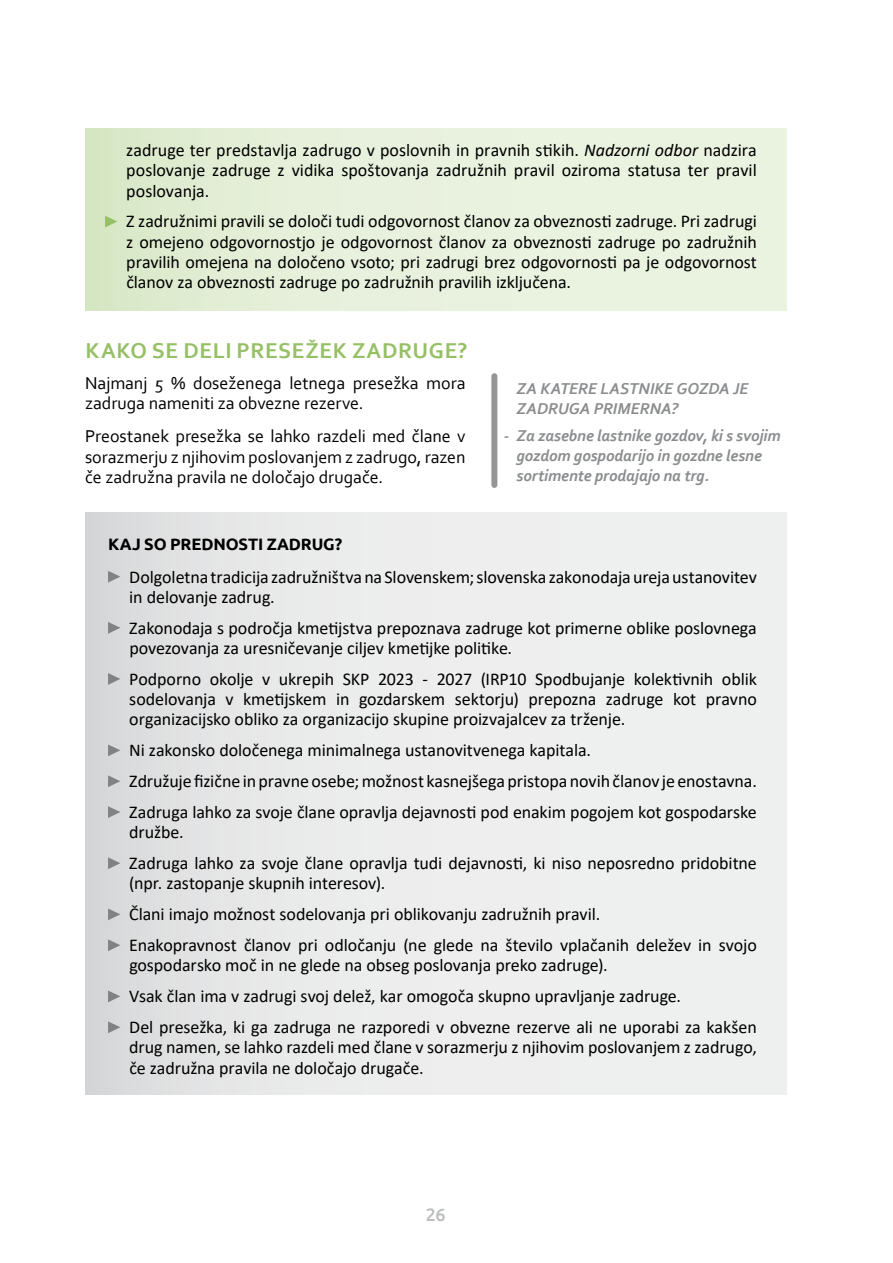
<style>
.page{position:relative;width:893px;height:1263px;background:#fff}
.page>*{position:absolute;margin:0;border:0;box-sizing:border-box;transform-origin:0 0}
.t1{font:700 22.5px "Corbel";letter-spacing:.025em;color:#96c065}
.t2{font:18px/20.2px "Calibri";letter-spacing:-.005em;color:#000}
.t3{font:18px/20.2px "Corbel";letter-spacing:-.005em;color:#000}
.t4{font:500 18px "Ubuntu";color:#bcbec0}
.t5{font:italic 700 16.5px/20.2px "Corbel";letter-spacing:-.005em;color:#8a8c8e}
.t6{font:700 16.5px "Ubuntu";letter-spacing:-.01em;color:#000}
.s1{font-style:italic}
</style>
<div class="page">
<div style="left:85px;top:128px;width:702px;height:182px;background:linear-gradient(to right,#deebcf,#eef4e6)"></div>
<svg style="left:105px;top:216px;width:12px;height:11px"></svg>
<div style="left:491px;top:376px;width:6px;height:109px;background:#939598"></div>
<div style="left:85px;top:513px;width:702px;height:582px;background:linear-gradient(to right,#e0e0e1,#f3f4f4)"></div>
<svg style="left:108px;top:571px;width:12px;height:11px"></svg>
<svg style="left:108px;top:622px;width:12px;height:12px"></svg>
<svg style="left:108px;top:673px;width:12px;height:12px"></svg>
<svg style="left:108px;top:744px;width:12px;height:12px"></svg>
<svg style="left:108px;top:775px;width:12px;height:12px"></svg>
<svg style="left:108px;top:806px;width:12px;height:12px"></svg>
<svg style="left:108px;top:857px;width:12px;height:12px"></svg>
<svg style="left:108px;top:908px;width:12px;height:12px"></svg>
<svg style="left:108px;top:939px;width:12px;height:12px"></svg>
<svg style="left:108px;top:990px;width:12px;height:12px"></svg>
<svg style="left:108px;top:1021px;width:12px;height:12px"></svg>
<p class="t2" style="left:126px;top:140px;width:632px;text-align:justify">zadruge ter predstavlja zadrugo v poslovnih in pravnih stikih. <span class="s1">Nadzorni odbor</span> nadzira poslovanje zadruge z vidika spoštovanja zadružnih pravil oziroma statusa ter pravil poslovanja.</p>
<p class="t2" style="left:126px;top:211px;width:632px;text-align:justify">Z zadružnimi pravili se določi tudi odgovornost članov za obveznosti zadruge. Pri zadrugi z omejeno odgovornostjo je odgovornost članov za obveznosti zadruge po zadružnih pravilih omejena na določeno vsoto; pri zadrugi brez odgovornosti pa je odgovornost članov za obveznosti zadruge po zadružnih pravilih izključena.</p>
<p class="t1" style="left:85px;top:337px;width:384px">KAKO SE DELI PRESEŽEK ZADRUGE?</p>
<p class="t3" style="left:85px;top:372px;width:382px">Najmanj 5 % doseženega letnega presežka mora zadruga nameniti za obvezne rezerve.</p>
<p class="t3" style="left:85px;top:426px;width:382px;text-align:justify">Preostanek presežka se lahko razdeli med člane v sorazmerju z njihovim poslovanjem z zadrugo, razen če zadružna pravila ne določajo drugače.</p>
<p class="t5" style="left:517px;top:378px;width:234px">ZA KATERE LASTNIKE GOZDA JE<br>ZADRUGA PRIMERNA?</p>
<p class="t5" style="left:517px;top:425px;width:266px;text-indent:-13px">- Za zasebne lastnike gozdov, ki s svojim gozdom gospodarijo in gozdne lesne sortimente prodajajo na trg.</p>
<p class="t6" style="left:108px;top:534px;width:236px">KAJ SO PREDNOSTI ZADRUG?</p>
<p class="t2" style="left:129px;top:566px;width:629px">Dolgoletna tradicija zadružništvana Slovenskem;slovenska zakonodajaurejaustanovitev in delovanje zadrug.</p>
<p class="t2" style="left:129px;top:617px;width:629px">Zakonodaja s področja kmetijstva prepoznava zadruge kot primerne oblike poslovnega povezovanja za uresničevanje ciljev kmetijke politike.</p>
<p class="t2" style="left:129px;top:668px;width:629px;text-align:justify">Podporno okolje v ukrepih SKP 2023 - 2027 (IRP10 Spodbujanje kolektivnih oblik sodelovanja v kmetijskem in gozdarskem sektorju) prepozna zadruge kot pravno organizacijsko obliko za organizacijo skupine proizvajalcev za trženje.</p>
<p class="t2" style="left:129px;top:734px;width:629px;line-height:30.9px">Ni zakonsko določenega minimalnega ustanovitvenega kapitala.<br>Združujefizične in pravneosebe;možnost kasnejšegapristopa novih članov je enostavna.<br>Zadruga lahko za svoje člane opravlja dejavnosti pod enakim pogojem kot gospodarske</p>
<p class="t2" style="left:129px;top:816px;width:629px;line-height:30.9px">družbe.<br>Zadruga lahko za svoje člane opravlja tudi dejavnosti, ki niso neposredno pridobitne</p>
<p class="t2" style="left:129px;top:867px;width:629px;line-height:30.9px">(npr. zastopanje skupnih interesov).<br>Člani imajo možnost sodelovanja pri oblikovanju zadružnih pravil.<br>Enakopravnost članov pri odločanju (ne glede na število vplačanih deležev in svojo</p>
<p class="t2" style="left:129px;top:949px;width:629px;line-height:30.9px">gospodarsko moč in ne glede na obseg poslovanja preko zadruge).<br>Vsak član ima v zadrugi svoj delež, kar omogoča skupno upravljanje zadruge.<br>Del presežka, ki ga zadruga ne razporedi v obvezne rezerve ali ne uporabi za kakšen</p>
<p class="t2" style="left:129px;top:1037px;width:629px">drug namen, se lahko razdeli med člane v sorazmerju z njihovim poslovanjem z zadrugo, če zadružna pravila ne določajo drugače.</p>
<p class="t4" style="left:426px;top:1203px;width:21px">26</p>
</div>
